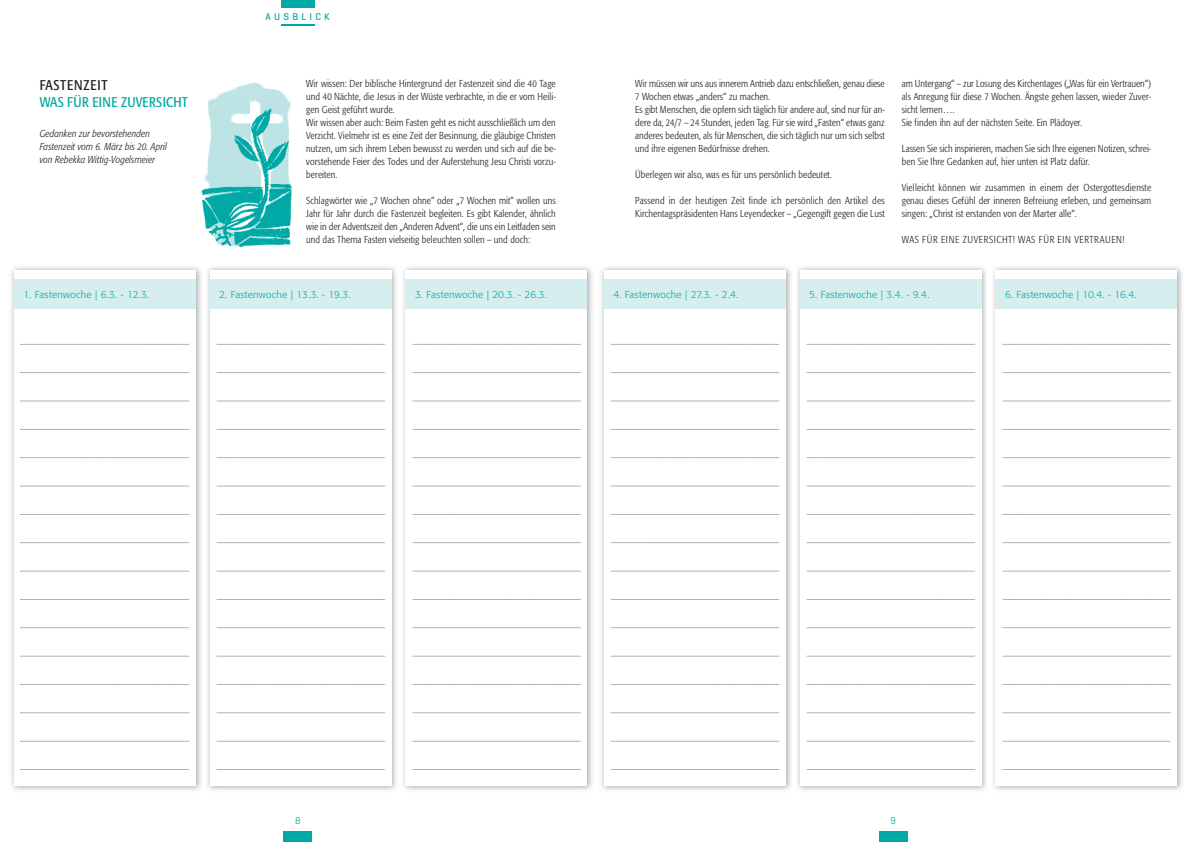
<style>
.page{position:relative;width:1191px;height:842px;background:#fff}
.page>*{position:absolute;margin:0;border:0;box-sizing:border-box;transform-origin:0 0}
.t1{font:condensed 14px "Formata";letter-spacing:.025em;color:#00a9a5}
.t2{font:condensed 14px "Formata";letter-spacing:.05em;color:#231f20}
.t3{font:300 condensed 10px/13px "Formata";letter-spacing:.01em;color:#231f20}
.t4{font:300 10px "Formata";letter-spacing:.025em;color:#00a9a5}
.t5{font:italic 300 condensed 10px/13px "Formata";letter-spacing:.01em;color:#231f20}
.t6{font:300 condensed 10px "Formata";letter-spacing:.07em;color:#231f20}
.t7{font:500 10px "Geogrotesque";letter-spacing:.325em;color:#00a9a5}
.t8{font:10px "Geogrotesque";color:#00a9a5}
</style>
<div class="page">
<div style="left:879px;top:831px;width:28px;height:11px;background:#00a9a5"></div>
<div style="left:283px;top:831px;width:29px;height:11px;background:#00a9a5"></div>
<div style="left:281px;top:0;width:34px;height:8px;background:#00a9a5"></div>
<hr style="left:281px;top:24px;width:34px;height:1px;background:#00a9a5">
<img style="left:11px;top:267px;width:780px;height:524px">
<div style="left:14px;top:270px;width:181px;height:515px;background:#fff"></div>
<div style="left:14px;top:280px;width:181px;height:29px;background:#d6eeee"></div>
<svg style="left:20px;top:344px;width:170px;height:1px"></svg>
<svg style="left:20px;top:372px;width:170px;height:1px"></svg>
<svg style="left:20px;top:401px;width:170px;height:1px"></svg>
<svg style="left:20px;top:429px;width:170px;height:1px"></svg>
<svg style="left:20px;top:457px;width:170px;height:1px"></svg>
<svg style="left:20px;top:486px;width:170px;height:1px"></svg>
<svg style="left:20px;top:514px;width:170px;height:1px"></svg>
<svg style="left:20px;top:542px;width:170px;height:1px"></svg>
<svg style="left:20px;top:571px;width:170px;height:1px"></svg>
<svg style="left:20px;top:599px;width:170px;height:1px"></svg>
<svg style="left:20px;top:627px;width:170px;height:1px"></svg>
<svg style="left:20px;top:656px;width:170px;height:1px"></svg>
<svg style="left:20px;top:684px;width:170px;height:1px"></svg>
<svg style="left:20px;top:712px;width:170px;height:1px"></svg>
<svg style="left:20px;top:741px;width:170px;height:1px"></svg>
<svg style="left:20px;top:769px;width:170px;height:1px"></svg>
<div style="left:210px;top:270px;width:181px;height:515px;background:#fff"></div>
<div style="left:210px;top:280px;width:181px;height:29px;background:#d6eeee"></div>
<svg style="left:216px;top:344px;width:170px;height:1px"></svg>
<svg style="left:216px;top:372px;width:170px;height:1px"></svg>
<svg style="left:216px;top:401px;width:169px;height:1px"></svg>
<svg style="left:216px;top:429px;width:170px;height:1px"></svg>
<svg style="left:216px;top:457px;width:170px;height:1px"></svg>
<svg style="left:216px;top:486px;width:169px;height:1px"></svg>
<svg style="left:216px;top:514px;width:170px;height:1px"></svg>
<svg style="left:216px;top:542px;width:170px;height:1px"></svg>
<svg style="left:216px;top:571px;width:170px;height:1px"></svg>
<svg style="left:216px;top:599px;width:170px;height:1px"></svg>
<svg style="left:216px;top:627px;width:170px;height:1px"></svg>
<svg style="left:216px;top:656px;width:170px;height:1px"></svg>
<svg style="left:216px;top:684px;width:170px;height:1px"></svg>
<svg style="left:216px;top:712px;width:170px;height:1px"></svg>
<svg style="left:216px;top:741px;width:170px;height:1px"></svg>
<svg style="left:216px;top:769px;width:170px;height:1px"></svg>
<div style="left:406px;top:270px;width:181px;height:515px;background:#fff"></div>
<div style="left:406px;top:280px;width:181px;height:29px;background:#d6eeee"></div>
<svg style="left:412px;top:344px;width:169px;height:1px"></svg>
<svg style="left:412px;top:372px;width:169px;height:1px"></svg>
<svg style="left:412px;top:401px;width:169px;height:1px"></svg>
<svg style="left:412px;top:429px;width:169px;height:1px"></svg>
<svg style="left:412px;top:457px;width:169px;height:1px"></svg>
<svg style="left:412px;top:486px;width:169px;height:1px"></svg>
<svg style="left:412px;top:514px;width:169px;height:1px"></svg>
<svg style="left:412px;top:542px;width:169px;height:1px"></svg>
<svg style="left:412px;top:571px;width:169px;height:1px"></svg>
<svg style="left:412px;top:599px;width:169px;height:1px"></svg>
<svg style="left:412px;top:627px;width:169px;height:1px"></svg>
<svg style="left:412px;top:656px;width:169px;height:1px"></svg>
<svg style="left:412px;top:684px;width:169px;height:1px"></svg>
<svg style="left:412px;top:712px;width:169px;height:1px"></svg>
<svg style="left:412px;top:741px;width:169px;height:1px"></svg>
<svg style="left:412px;top:769px;width:169px;height:1px"></svg>
<div style="left:604px;top:270px;width:181px;height:515px;background:#fff"></div>
<div style="left:604px;top:280px;width:181px;height:29px;background:#d6eeee"></div>
<svg style="left:610px;top:344px;width:170px;height:1px"></svg>
<svg style="left:610px;top:372px;width:170px;height:1px"></svg>
<svg style="left:610px;top:401px;width:170px;height:1px"></svg>
<svg style="left:610px;top:429px;width:170px;height:1px"></svg>
<svg style="left:610px;top:457px;width:170px;height:1px"></svg>
<svg style="left:610px;top:486px;width:170px;height:1px"></svg>
<svg style="left:610px;top:514px;width:170px;height:1px"></svg>
<svg style="left:610px;top:542px;width:170px;height:1px"></svg>
<svg style="left:610px;top:571px;width:170px;height:1px"></svg>
<svg style="left:610px;top:599px;width:170px;height:1px"></svg>
<svg style="left:610px;top:627px;width:170px;height:1px"></svg>
<svg style="left:610px;top:656px;width:170px;height:1px"></svg>
<svg style="left:610px;top:684px;width:170px;height:1px"></svg>
<svg style="left:610px;top:712px;width:170px;height:1px"></svg>
<svg style="left:610px;top:741px;width:170px;height:1px"></svg>
<svg style="left:610px;top:769px;width:170px;height:1px"></svg>
<img style="left:797px;top:267px;width:385px;height:524px">
<div style="left:800px;top:270px;width:181px;height:515px;background:#fff"></div>
<div style="left:800px;top:280px;width:181px;height:29px;background:#d6eeee"></div>
<svg style="left:806px;top:344px;width:169px;height:1px"></svg>
<svg style="left:806px;top:372px;width:169px;height:1px"></svg>
<svg style="left:806px;top:401px;width:169px;height:1px"></svg>
<svg style="left:806px;top:429px;width:169px;height:1px"></svg>
<svg style="left:806px;top:457px;width:169px;height:1px"></svg>
<svg style="left:806px;top:486px;width:169px;height:1px"></svg>
<svg style="left:806px;top:514px;width:169px;height:1px"></svg>
<svg style="left:806px;top:542px;width:169px;height:1px"></svg>
<svg style="left:806px;top:571px;width:169px;height:1px"></svg>
<svg style="left:806px;top:599px;width:169px;height:1px"></svg>
<svg style="left:806px;top:627px;width:169px;height:1px"></svg>
<svg style="left:806px;top:656px;width:169px;height:1px"></svg>
<svg style="left:806px;top:684px;width:169px;height:1px"></svg>
<svg style="left:806px;top:712px;width:169px;height:1px"></svg>
<svg style="left:806px;top:741px;width:169px;height:1px"></svg>
<svg style="left:806px;top:769px;width:169px;height:1px"></svg>
<div style="left:995px;top:270px;width:182px;height:515px;background:#fff"></div>
<div style="left:995px;top:280px;width:182px;height:29px;background:#d6eeee"></div>
<svg style="left:1002px;top:344px;width:169px;height:1px"></svg>
<svg style="left:1002px;top:372px;width:169px;height:1px"></svg>
<svg style="left:1002px;top:401px;width:169px;height:1px"></svg>
<svg style="left:1002px;top:429px;width:169px;height:1px"></svg>
<svg style="left:1002px;top:457px;width:169px;height:1px"></svg>
<svg style="left:1002px;top:486px;width:169px;height:1px"></svg>
<svg style="left:1002px;top:514px;width:169px;height:1px"></svg>
<svg style="left:1002px;top:542px;width:169px;height:1px"></svg>
<svg style="left:1002px;top:571px;width:169px;height:1px"></svg>
<svg style="left:1002px;top:599px;width:169px;height:1px"></svg>
<svg style="left:1002px;top:627px;width:169px;height:1px"></svg>
<svg style="left:1002px;top:656px;width:169px;height:1px"></svg>
<svg style="left:1002px;top:684px;width:169px;height:1px"></svg>
<svg style="left:1002px;top:712px;width:169px;height:1px"></svg>
<svg style="left:1002px;top:741px;width:169px;height:1px"></svg>
<svg style="left:1002px;top:769px;width:169px;height:1px"></svg>
<img style="left:201px;top:82px;width:91px;height:166px">
<h1 class="t2" style="left:40px;top:79px;width:69px">FASTENZEIT</h1>
<h1 class="t1" style="left:40px;top:96px;width:150px">WAS FÜR EINE ZUVERSICHT</h1>
<p class="t5" style="left:40px;top:128px;width:129px">Gedanken zur bevorstehenden<br>Fastenzeit vom 6. März bis 20. April von Rebekka Wittig-Vogelsmeier</p>
<p class="t7" style="left:265px;top:13px;width:66px">AUSBLICK</p>
<p class="t3" style="left:306px;top:78px;width:251px">Wir wissen: Der biblische Hintergrund der Fastenzeit sind die 40 Tage und 40 Nächte, die Jesus in der Wüste verbrachte, in die er vom Heili&shy;gen Geist geführt wurde.<br>Wir wissen aber auch: Beim Fasten geht es nicht ausschließlich um den Verzicht. Vielmehr ist es eine Zeit der Besinnung, die gläubige Christen nutzen, um sich ihrem Leben bewusst zu werden und sich auf die be&shy;vorstehende Feier des Todes und der Auferstehung Jesu Christi vorzu&shy;bereiten.</p>
<p class="t3" style="left:306px;top:195px;width:251px;text-align:justify">Schlagwörter wie „7 Wochen ohne“ oder „7 Wochen mit“ wollen uns Jahr für Jahr durch die Fastenzeit begleiten. Es gibt Kalender, ähnlich wie in der Adventszeit den „Anderen Advent“, die uns ein Leitfaden sein und das Thema Fasten vielseitig beleuchten sollen – und doch:</p>
<p class="t3" style="left:635px;top:78px;width:251px">Wir müssen wir uns aus innerem Antrieb dazu entschließen, genau diese 7 Wochen etwas „anders“ zu machen.<br>Es gibt Menschen, die opfern sich täglich für andere auf, sind nur für an&shy;dere da, 24/7 – 24 Stunden, jeden Tag. Für sie wird „Fasten“ etwas ganz anderes bedeuten, als für Menschen, die sich täglich nur um sich selbst und ihre eigenen Bedürfnisse drehen.</p>
<p class="t3" style="left:635px;top:169px;width:198px">Überlegen wir also, was es für uns persönlich bedeutet.</p>
<p class="t3" style="left:635px;top:195px;width:251px">Passend in der heutigen Zeit finde ich persönlich den Artikel des<br>Kirchentagspräsidenten Hans Leyendecker – „Gegengift gegen die Lust</p>
<p class="t3" style="left:901px;top:78px;width:251px">am Untergang“ – zur Losung des Kirchentages („Was für ein Vertrauen“) als Anregung für diese 7 Wochen. Ängste gehen lassen, wieder Zuver&shy;sicht lernen….<br>Sie finden ihn auf der nächsten Seite. Ein Plädoyer.</p>
<p class="t3" style="left:901px;top:143px;width:251px">Lassen Sie sich inspirieren, machen Sie sich Ihre eigenen Notizen, schrei&shy;ben Sie Ihre Gedanken auf, hier unten ist Platz dafür.</p>
<p class="t3" style="left:901px;top:182px;width:251px;text-align:justify">Vielleicht können wir zusammen in einem der Ostergottesdienste genau dieses Gefühl der inneren Befreiung erleben, und gemeinsam singen: „Christ ist erstanden von der Marter alle“.</p>
<p class="t6" style="left:901px;top:236px;width:224px">WAS FÜR EINE ZUVERSICHT! WAS FÜR EIN VERTRAUEN!</p>
<p class="t4" style="left:23px;top:291px;width:127px">1. Fastenwoche | 6.3. - 12.3.</p>
<p class="t4" style="left:219px;top:291px;width:133px">2. Fastenwoche | 13.3. - 19.3.</p>
<p class="t4" style="left:415px;top:291px;width:133px">3. Fastenwoche | 20.3. - 26.3.</p>
<p class="t4" style="left:613px;top:291px;width:126px">4. Fastenwoche | 27.3. - 2.4.</p>
<p class="t4" style="left:809px;top:291px;width:122px">5. Fastenwoche | 3.4. - 9.4.</p>
<p class="t4" style="left:1005px;top:291px;width:133px">6. Fastenwoche | 10.4. - 16.4.</p>
<p class="t8" style="left:295px;top:817px;width:7px">8</p>
<p class="t8" style="left:890px;top:817px;width:7px">9</p>
</div>
